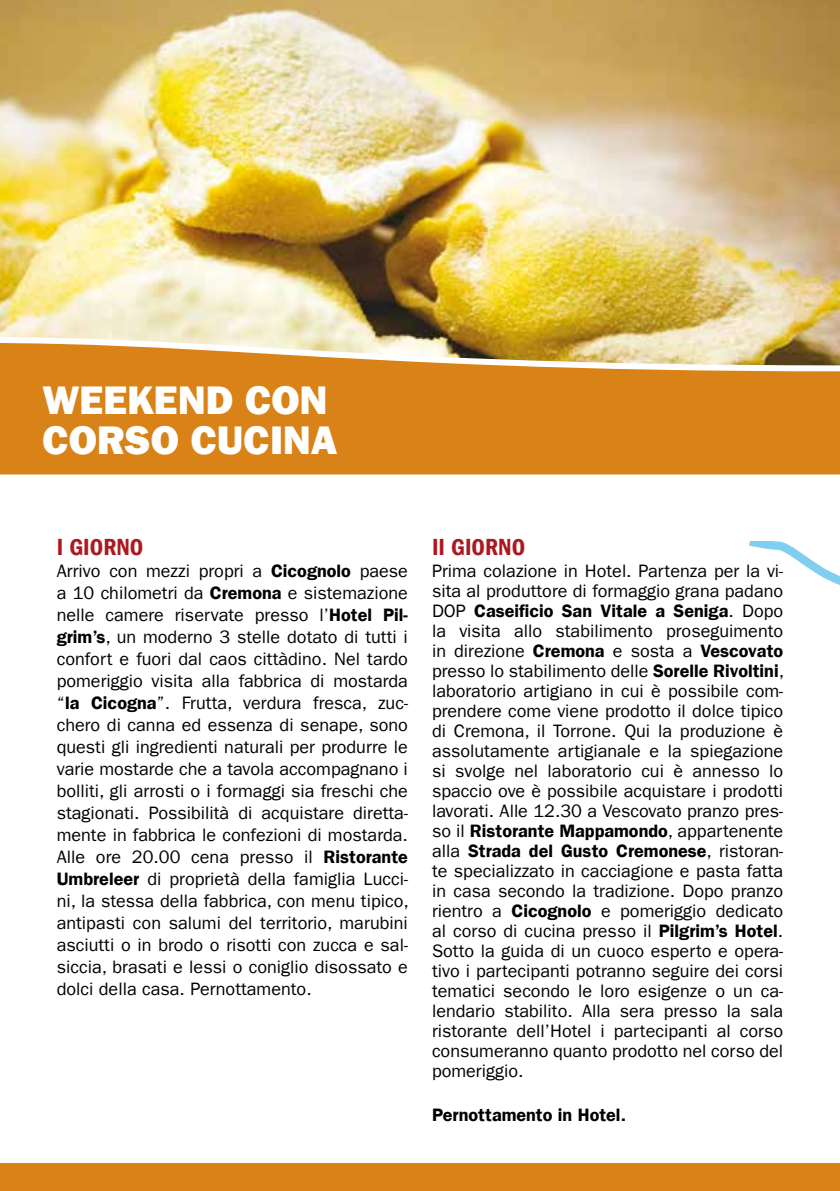
<style>
.page{position:relative;width:840px;height:1191px;background:#fff}
.page>*{position:absolute;margin:0;border:0;box-sizing:border-box;transform-origin:0 0}
.t1{font:800 40px/40px "Franklin Gothic LT";color:#fff}
.t2{font:600 condensed 24px "Franklin Gothic LT";color:#ab1820}
.t3{font:18px/20px "Franklin Gothic LT";color:#000;text-align:justify}
.t4{font:600 18px "Franklin Gothic LT";color:#000}
.s1{font-weight:600}
</style>
<div class="page">
<svg style="left:749px;top:541px;width:90px;height:44px"></svg>
<img style="left:0;top:0;width:839px;height:334px">
<svg style="left:0;top:334px;width:839px;height:141px;background:#d88f32"></svg>
<div style="left:0;top:1163px;width:839px;height:28px;background:#d88218"></div>
<h1 class="t1" style="left:43px;top:381px;width:296px">WEEKEND CON<br>CORSO CUCINA</h1>
<h2 class="t2" style="left:57px;top:533px;width:88px">I GIORNO</h2>
<p class="t3" style="left:57px;top:560px;width:353px;line-height:22px">Arrivo con mezzi propri a <span class="s1">Cicognolo</span> paese a 10 chilometri da <span class="s1">Cremona</span> e sistemazione nelle camere riservate presso l’<span class="s1">Hotel Pil&shy;grim’s</span>, un moderno 3 stelle dotato di tutti i confort e fuori dal caos cittàdino. Nel tardo pomeriggio visita alla fabbrica di mostarda “<span class="s1">la Cicogna</span>”. Frutta, verdura fresca, zuc&shy;chero di canna ed essenza di senape, sono questi gli ingredienti naturali per produrre le varie mostarde che a tavola accompagnano i bolliti, gli arrosti o i formaggi sia freschi che stagionati. Possibilità di acquistare diretta&shy;mente in fabbrica le confezioni di mostarda.<br>Alle ore 20.00 cena presso il <span class="s1">Ristorante Umbreleer</span> di proprietà della famiglia Lucci&shy;ni, la stessa della fabbrica, con menu tipico, antipasti con salumi del territorio, marubini asciutti o in brodo o risotti con zucca e sal&shy;siccia, brasati e lessi o coniglio disossato e dolci della casa. Pernottamento.</p>
<h2 class="t2" style="left:432px;top:533px;width:95px">II GIORNO</h2>
<p class="t3" style="left:432px;top:561px;width:353px">Prima colazione in Hotel. Partenza per la vi&shy;sita al produttore di formaggio grana padano DOP <span class="s1">Caseificio San Vitale a Seniga</span>. Dopo la visita allo stabilimento proseguimento in direzione <span class="s1">Cremona</span> e sosta a <span class="s1">Vescovato </span>presso lo stabilimento delle <span class="s1">Sorelle Rivoltini</span>, laboratorio artigiano in cui è possibile com&shy;prendere come viene prodotto il dolce tipico di Cremona, il Torrone. Qui la produzione è assolutamente artigianale e la spiegazione si svolge nel laboratorio cui è annesso lo spaccio ove è possibile acquistare i prodotti lavorati. Alle 12.30 a Vescovato pranzo pres&shy;so il <span class="s1">Ristorante Mappamondo</span>, appartenente alla <span class="s1">Strada del Gusto Cremonese</span>, ristoran&shy;te specializzato in cacciagione e pasta fatta in casa secondo la tradizione. Dopo pranzo rientro a <span class="s1">Cicognolo</span> e pomeriggio dedicato al corso di cucina presso il <span class="s1">Pilgrim’s Hotel</span>.<br>Sotto la guida di un cuoco esperto e opera&shy;tivo i partecipanti potranno seguire dei corsi tematici secondo le loro esigenze o un ca&shy;lendario stabilito. Alla sera presso la sala ristorante dell’Hotel i partecipanti al corso consumeranno quanto prodotto nel corso del pomeriggio.</p>
<p class="t4" style="left:432px;top:1104px;width:195px">Pernottamento in Hotel.</p>
</div>
